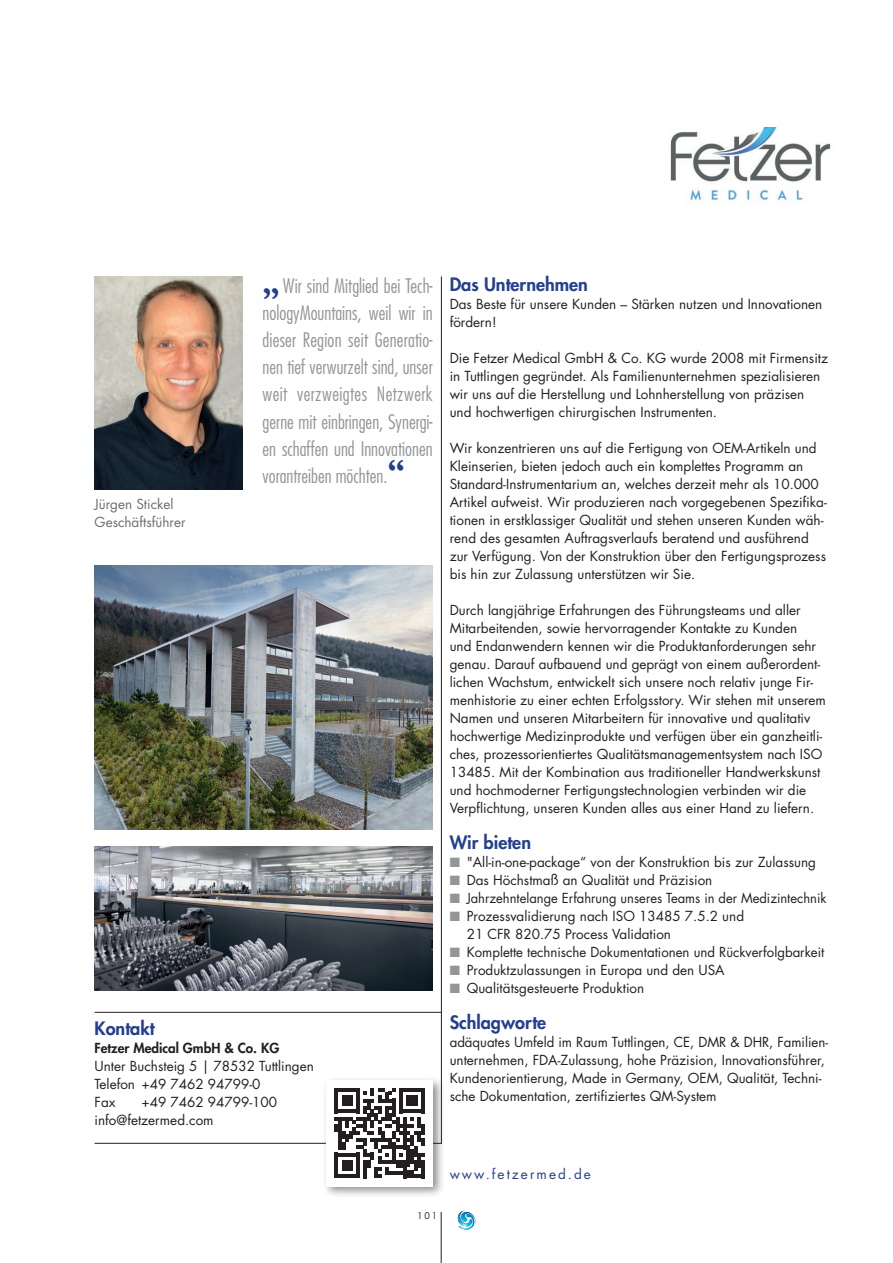
<style>
.page{position:relative;width:893px;height:1263px;background:#fff}
.page>*{position:absolute;margin:0;border:0;box-sizing:border-box;transform-origin:0 0}
.t1{font:300 condensed 19.5px/27px "Futura Std";color:#939598;text-align:justify}
.t2{font:800 18px "Futura Std";color:#253f8e}
.t3{font:13.5px/18px "Futura Std";color:#231f20}
.t4{font:13.5px "Futura Std";color:#231f20;scale:.96 1}
.t5{font:13.5px/18px "Futura Std";color:#6c6d70}
.t6{font:800 13.5px "Futura Std";color:#231f20}
.t7{font:13.5px "Futura Std";letter-spacing:.15em;color:#253f8e}
.t8{font:9px "Futura Std";color:#231f20}
.s1{font-family:"Garamond";font-weight:700;font-stretch:normal;font-size:34.5px;color:#253f8e}
.s2{color:#939598}
</style>
<div class="page">
<hr style="left:441px;top:1212px;width:1px;height:51px;background:#231f20">
<svg style="left:457px;top:1211px;width:19px;height:19px"></svg>
<img style="left:670px;top:128px;width:161px;height:73px">
<img style="left:95px;top:566px;width:338px;height:263px">
<hr style="left:441px;top:276px;width:1px;height:868px;background:#231f20">
<hr style="left:95px;top:1143px;width:346px;height:1px;background:#231f20">
<hr style="left:95px;top:1012px;width:346px;height:1px;background:#231f20">
<img style="left:95px;top:846px;width:337px;height:145px">
<img style="left:95px;top:276px;width:147px;height:213px">
<div style="left:323px;top:1076px;width:122px;height:123px;background:#231f20;opacity:.5"></div>
<div style="left:327px;top:1080px;width:106px;height:106px;background:#fff"></div>
<svg style="left:334px;top:1088px;width:90px;height:90px"></svg>
<hr style="left:421px;top:1160px;width:3px;height:18px;background:#231f20">
<p class="t5" style="left:95px;top:495px;width:92px">Jürgen Stickel<br>Geschäftsführer</p>
<h1 class="t1" style="left:263px;top:273px;width:172px"><span class="s1">„</span> Wir sind Mitglied bei Tech&shy;nologyMountains, weil wir in dieser Region seit Generatio&shy;nen tief verwurzelt sind, unser weit verzweigtes Netzwerk gerne mit einbringen, Synergi&shy;en schaffen und Innovationen vorantreiben möchten.<span class="s1">“</span></h1>
<h2 class="t2" style="left:95px;top:1017px;width:62px">Kontakt</h2>
<p class="t6" style="left:95px;top:1040px;width:186px">Fetzer Medical GmbH &amp; Co. KG</p>
<p class="t3" style="left:95px;top:1058px;width:221px">Unter Buchsteig 5 | 78532 Tuttlingen<br>Telefon +49 7462 94799-0<br>Fax</p>
<p class="t3" style="left:95px;top:1093px;width:184px;text-indent:47px">+49 7462 94799-100 info@fetzermed.com</p>
<h2 class="t2" style="left:450px;top:273px;width:140px">Das Unternehmen</h2>
<p class="t3" style="left:450px;top:295px;width:374px">Das Beste für unsere Kunden – Stärken nutzen und Innovationen fördern!</p>
<p class="t3" style="left:450px;top:349px;width:380px">Die Fetzer Medical GmbH &amp; Co. KG wurde 2008 mit Firmensitz in Tuttlingen gegründet. Als Familienunternehmen spezialisieren wir uns auf die Herstellung und Lohnherstellung von präzisen und hochwertigen chirurgischen Instrumenten.</p>
<p class="t3" style="left:450px;top:439px;width:379px">Wir konzentrieren uns auf die Fertigung von OEM-Artikeln und Kleinserien, bieten jedoch auch ein komplettes Programm an Standard-Instrumentarium an, welches derzeit mehr als 10.000<br>Artikel aufweist. Wir produzieren nach vorgegebenen Spezifika&shy;tionen in erstklassiger Qualität und stehen unseren Kunden wäh&shy;rend des gesamten Auftragsverlaufs beratend und ausführend zur Verfügung. Von der Konstruktion über den Fertigungsprozess bis hin zur Zulassung unterstützen wir Sie.</p>
<p class="t3" style="left:450px;top:601px;width:378px">Durch langjährige Erfahrungen des Führungsteams und aller Mitarbeitenden, sowie hervorragender Kontakte zu Kunden<br>und Endanwendern kennen wir die Produktanforderungen sehr genau. Darauf aufbauend und geprägt von einem außerordent&shy;lichen Wachstum, entwickelt sich unsere noch relativ junge Fir&shy;menhistorie zu einer echten Erfolgsstory. Wir stehen mit unserem Namen und unseren Mitarbeitern für innovative und qualitativ hochwertige Medizinprodukte und verfügen über ein ganzheitli&shy;ches, prozessorientiertes Qualitätsmanagementsystem nach ISO 13485. Mit der Kombination aus traditioneller Handwerkskunst und hochmoderner Fertigungstechnologien verbinden wir die Verpflichtung, unseren Kunden alles aus einer Hand zu liefern.</p>
<h2 class="t2" style="left:450px;top:831px;width:83px">Wir bieten</h2>
<p class="t3" style="left:450px;top:853px;width:368px"><span class="s2">■</span> "All-in-one-package“ von der Konstruktion bis zur Zulassung</p>
<p class="t3" style="left:450px;top:871px;width:264px"><span class="s2">■</span> Das Höchstmaß an Qualität und Präzision</p>
<p class="t4" style="left:450px;top:890px;width:394px"><span class="s2">■</span> Jahrzehntelange Erfahrung unseres Teams in der Medizintechnik</p>
<p class="t3" style="left:467px;top:907px;width:279px;text-indent:-17px"><span class="s2">■</span> Prozessvalidierung nach ISO 13485 7.5.2 und<br>21 CFR 820.75 Process Validation</p>
<p class="t3" style="left:450px;top:943px;width:376px"><span class="s2">■</span> Komplette technische Dokumentationen und Rückverfolgbarkeit</p>
<p class="t3" style="left:450px;top:961px;width:276px"><span class="s2">■</span> Produktzulassungen in Europa und den USA</p>
<p class="t3" style="left:450px;top:979px;width:196px"><span class="s2">■</span> Qualitätsgesteuerte Produktion</p>
<h2 class="t2" style="left:450px;top:1011px;width:98px">Schlagworte</h2>
<p class="t3" style="left:450px;top:1033px;width:380px">adäquates Umfeld im Raum Tuttlingen, CE, DMR &amp; DHR, Familien&shy;unternehmen, FDA-Zulassung, hohe Präzision, Innovationsführer, Kundenorientierung, Made in Germany, OEM, Qualität, Techni&shy;sche Dokumentation, zertifiziertes QM-System</p>
<p class="t8" style="left:417px;top:1210px;width:22px">101</p>
<p class="t7" style="left:450px;top:1165px;width:143px">www.fetzermed.de</p>
</div>
